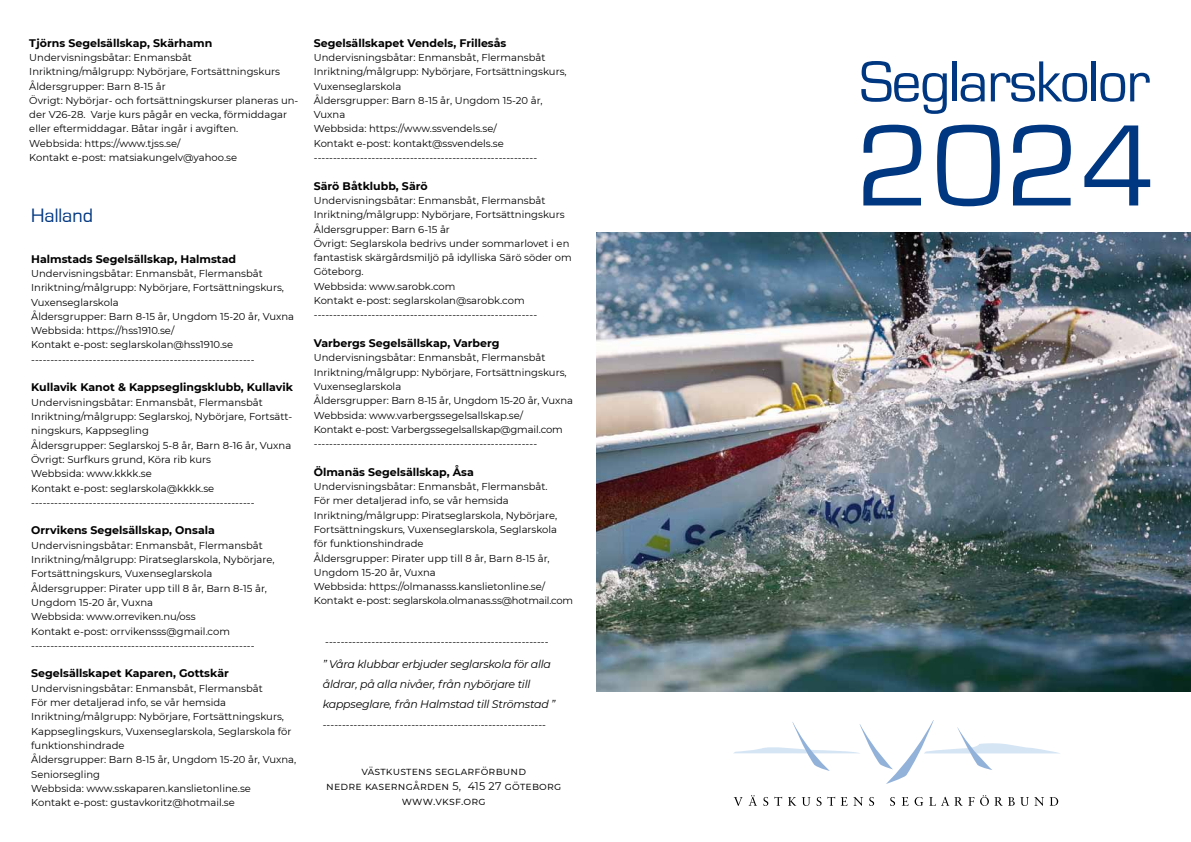
<style>
.page{position:relative;width:1191px;height:842px;background:#fff}
.page>*{position:absolute;margin:0;border:0;box-sizing:border-box;transform-origin:0 0}
.t1{font:120px "Eurostile";color:#003781}
.t2{font:60px "Eurostile";letter-spacing:-.03em;color:#003781}
.t3{font:20px "Eurostile";color:#003781}
.t4{font:700 11px "Montserrat";color:#000}
.t5{font:italic 11px/20px "Montserrat";letter-spacing:-.02em;color:#000}
.t6{font:11px/15px "Montserrat";letter-spacing:.02em;color:#000;text-align:center}
.t7{font:10px/14.3px "Montserrat";color:#000}
</style>
<div class="page">
<img style="left:596px;top:232px;width:595px;height:460px">
<svg style="left:734px;top:720px;width:326px;height:64px"></svg>
<svg style="left:733px;top:797px;width:9px;height:9px"></svg>
<svg style="left:748px;top:795px;width:9px;height:11px"></svg>
<svg style="left:763px;top:797px;width:5px;height:9px"></svg>
<svg style="left:774px;top:797px;width:8px;height:9px"></svg>
<svg style="left:788px;top:797px;width:8px;height:9px"></svg>
<svg style="left:802px;top:797px;width:8px;height:9px"></svg>
<svg style="left:816px;top:797px;width:5px;height:9px"></svg>
<svg style="left:827px;top:797px;width:20px;height:9px"></svg>
<svg style="left:853px;top:797px;width:10px;height:9px"></svg>
<svg style="left:869px;top:797px;width:5px;height:9px"></svg>
<svg style="left:890px;top:797px;width:5px;height:9px"></svg>
<svg style="left:901px;top:797px;width:7px;height:9px"></svg>
<svg style="left:914px;top:797px;width:9px;height:9px"></svg>
<svg style="left:929px;top:797px;width:33px;height:9px"></svg>
<svg style="left:968px;top:797px;width:6px;height:9px"></svg>
<svg style="left:980px;top:795px;width:22px;height:11px"></svg>
<svg style="left:1008px;top:797px;width:6px;height:9px"></svg>
<svg style="left:1020px;top:797px;width:8px;height:9px"></svg>
<svg style="left:1034px;top:797px;width:24px;height:9px"></svg>
<p class="t4" style="left:29px;top:35px;width:185px">Tjörns Segelsällskap, Skärhamn</p>
<p class="t7" style="left:29px;top:50px;width:270px">Undervisningsbåtar: Enmansbåt Inriktning/målgrupp: Nybörjare, Fortsättningskurs Åldersgrupper: Barn 8-15 år<br>Övrigt: Nybörjar- och fortsättningskurser planeras un&shy;der V26-28. Varje kurs pågår en vecka, förmiddagar eller eftermiddagar. Båtar ingår i avgiften.<br>Webbsida: https://www.tjss.se/<br>Kontakt e-post: matsiakungelv@yahoo.se</p>
<h3 class="t3" style="left:31px;top:205px;width:63px">Halland</h3>
<p class="t4" style="left:31px;top:251px;width:206px">Halmstads Segelsällskap, Halmstad</p>
<p class="t7" style="left:31px;top:266px;width:264px">Undervisningsbåtar: Enmansbåt, Flermansbåt Inriktning/målgrupp: Nybörjare, Fortsättningskurs, Vuxenseglarskola<br>Åldersgrupper: Barn 8-15 år, Ungdom 15-20 år, Vuxna Webbsida: https://hss1910.se/<br>Kontakt e-post: seglarskolan@hss1910.se ----------------------------------------------------------</p>
<p class="t4" style="left:31px;top:380px;width:263px">Kullavik Kanot &amp; Kappseglingsklubb, Kullavik</p>
<p class="t7" style="left:31px;top:395px;width:262px">Undervisningsbåtar: Enmansbåt, Flermansbåt Inriktning/målgrupp: Seglarskoj, Nybörjare, Fortsätt&shy;ningskurs, Kappsegling<br>Åldersgrupper: Seglarskoj 5-8 år, Barn 8-16 år, Vuxna Övrigt: Surfkurs grund, Köra rib kurs<br>Webbsida: www.kkkk.se<br>Kontakt e-post: seglarskola@kkkk.se ----------------------------------------------------------</p>
<p class="t4" style="left:31px;top:523px;width:185px">Orrvikens Segelsällskap, Onsala</p>
<p class="t7" style="left:31px;top:538px;width:245px">Undervisningsbåtar: Enmansbåt, Flermansbåt Inriktning/målgrupp: Piratseglarskola, Nybörjare, Fortsättningskurs, Vuxenseglarskola Åldersgrupper: Pirater upp till 8 år, Barn 8-15 år, Ungdom 15-20 år, Vuxna<br>Webbsida: www.orreviken.nu/oss<br>Kontakt e-post: orrvikensss@gmail.com ----------------------------------------------------------</p>
<p class="t4" style="left:31px;top:666px;width:199px">Segelsällskapet Kaparen, Gottskär</p>
<p class="t7" style="left:31px;top:681px;width:267px">Undervisningsbåtar: Enmansbåt, Flermansbåt<br>För mer detaljerad info, se vår hemsida Inriktning/målgrupp: Nybörjare, Fortsättningskurs, Kappseglingskurs, Vuxenseglarskola, Seglarskola för funktionshindrade<br>Åldersgrupper: Barn 8-15 år, Ungdom 15-20 år, Vuxna, Seniorsegling<br>Webbsida: www.sskaparen.kanslietonline.se<br>Kontakt e-post: gustavkoritz@hotmail.se</p>
<p class="t4" style="left:314px;top:35px;width:194px">Segelsällskapet Vendels, Frillesås</p>
<p class="t7" style="left:314px;top:50px;width:254px">Undervisningsbåtar: Enmansbåt, Flermansbåt Inriktning/målgrupp: Nybörjare, Fortsättningskurs, Vuxenseglarskola<br>Åldersgrupper: Barn 8-15 år, Ungdom 15-20 år, Vuxna<br>Webbsida: https://www.ssvendels.se/<br>Kontakt e-post: kontakt@ssvendels.se ----------------------------------------------------------</p>
<p class="t4" style="left:314px;top:178px;width:115px">Särö Båtklubb, Särö</p>
<p class="t7" style="left:314px;top:193px;width:259px">Undervisningsbåtar: Enmansbåt, Flermansbåt Inriktning/målgrupp: Nybörjare, Fortsättningskurs Åldersgrupper: Barn 6-15 år<br>Övrigt: Seglarskola bedrivs under sommarlovet i en fantastisk skärgårdsmiljö på idylliska Särö söder om Göteborg.<br>Webbsida: www.sarobk.com<br>Kontakt e-post: seglarskolan@sarobk.com ----------------------------------------------------------</p>
<p class="t4" style="left:314px;top:335px;width:187px">Varbergs Segelsällskap, Varberg</p>
<p class="t7" style="left:314px;top:350px;width:261px">Undervisningsbåtar: Enmansbåt, Flermansbåt Inriktning/målgrupp: Nybörjare, Fortsättningskurs, Vuxenseglarskola<br>Åldersgrupper: Barn 8-15 år, Ungdom 15-20 år, Vuxna Webbsida: www.varbergssegelsallskap.se/<br>Kontakt e-post: Varbergssegelsallskap@gmail.com ----------------------------------------------------------</p>
<p class="t4" style="left:314px;top:464px;width:161px">Ölmanäs Segelsällskap, Åsa</p>
<p class="t7" style="left:314px;top:479px;width:261px">Undervisningsbåtar: Enmansbåt, Flermansbåt.<br>För mer detaljerad info, se vår hemsida Inriktning/målgrupp: Piratseglarskola, Nybörjare, Fortsättningskurs, Vuxenseglarskola, Seglarskola för funktionshindrade<br>Åldersgrupper: Pirater upp till 8 år, Barn 8-15 år, Ungdom 15-20 år, Vuxna<br>Webbsida: https://olmanasss.kanslietonline.se/ Kontakt e-post: seglarskola.olmanas.ss@hotmail.com</p>
<p class="t7" style="left:325px;top:634px;width:225px">----------------------------------------------------------</p>
<p class="t5" style="left:323px;top:653px;width:234px">” Våra klubbar erbjuder seglarskola för alla åldrar, på alla nivåer, från nybörjare till kappseglare, från Halmstad till Strömstad ”</p>
<p class="t7" style="left:323px;top:716px;width:225px">----------------------------------------------------------</p>
<p class="t6" style="left:326px;top:763px;width:237px">västkustens seglarförbund<br>nedre kaserngården 5, 415 27 göteborg www.vksf.org</p>
<h2 class="t2" style="left:859px;top:49px;width:292px">Seglarskolor</h2>
<h1 class="t1" style="left:857px;top:101px;width:299px">2024</h1>
</div>
